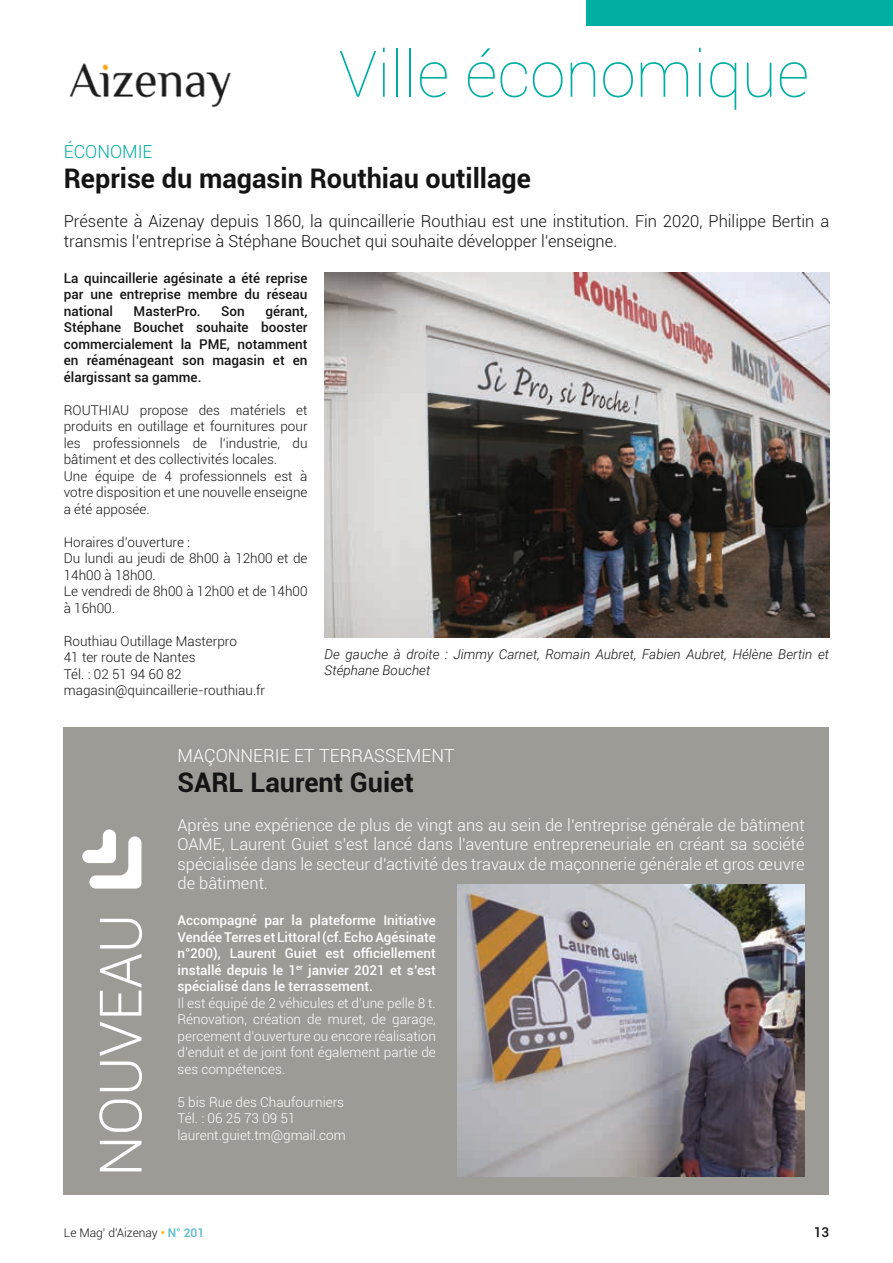
<style>
.page{position:relative;width:893px;height:1263px;background:#fff}
.page>*{position:absolute;margin:0;border:0;box-sizing:border-box;transform-origin:0 0}
.t1{font:100 64.35px "Roboto";color:#00afa1}
.t2{font:300 58.5px "Roboto";color:#fff}
.t3{font:700 27px "Roboto";color:#131413}
.t4{font:300 18px "Roboto";color:#fff}
.t5{font:300 18px "Roboto";color:#00afa1}
.t6{font:300 16.5px/19.5px "Roboto";color:#fff;text-align:justify}
.t7{font:300 16.5px/19.5px "Roboto";color:#131413}
.t8{font:300 13.5px/16.5px "Roboto";color:#131413}
.t9{font:300 13.5px/16.5px "Roboto";color:#fff;text-align:justify}
.t10{font:500 13.5px/16.5px "Roboto";color:#131413;text-align:justify}
.t11{font:500 13.5px/16.5px "Roboto";color:#fff;text-align:justify}
.t12{font:italic 300 13.5px/16.5px "Roboto";color:#131413}
.t13{font:300 12px "Roboto";color:#131413}
.s1{font-weight:500;color:#fbb200}
.s2{font-weight:500;color:#59bacb}
</style>
<div class="page">
<div style="left:587px;top:0;width:306px;height:26px;background:#00afa1"></div>
<div style="left:64px;top:727px;width:765px;height:468px;background:#9d9b96"></div>
<svg style="left:82px;top:829px;width:59px;height:59px"></svg>
<img style="left:457px;top:884px;width:348px;height:293px">
<img style="left:69px;top:63px;width:162px;height:43px">
<img style="left:325px;top:272px;width:504px;height:366px">
<h1 class="t1" style="left:339px;top:29px;width:472px">Ville économique</h1>
<h3 class="t5" style="left:64px;top:139px;width:90px">ÉCONOMIE</h3>
<h3 class="t3" style="left:64px;top:159px;width:469px">Reprise du magasin Routhiau outillage</h3>
<p class="t7" style="left:64px;top:211px;width:767px">Présente à Aizenay depuis 1860, la quincaillerie Routhiau est une institution. Fin 2020, Philippe Bertin a transmis l’entreprise à Stéphane Bouchet qui souhaite développer l’enseigne.</p>
<p class="t10" style="left:64px;top:269px;width:245px">La quincaillerie agésinate a été reprise par une entreprise membre du réseau national</p>
<p class="t10" style="left:64px;top:302px;width:245px;text-indent:202px">gérant, Stéphane Bouchet souhaite booster commercialement la PME, notamment en réaménageant son magasin et en élargissant sa gamme.</p>
<p class="t8" style="left:64px;top:401px;width:245px">ROUTHIAU propose des matériels et produits en outillage et fournitures pour les professionnels de l’industrie, du bâtiment et des collectivités locales.<br>Une équipe de 4 professionnels est à votre disposition et une nouvelle enseigne a été apposée.</p>
<p class="t8" style="left:64px;top:533px;width:245px">Horaires d’ouverture :<br>Du lundi au jeudi de 8h00 à 12h00 et de<br>14h00 à 18h00.<br>Le vendredi de 8h00 à 12h00 et de 14h00 à 16h00.</p>
<p class="t8" style="left:64px;top:632px;width:203px">Routhiau Outillage Masterpro<br>41 ter route de Nantes<br>Tél. : 02 51 94 60 82 magasin@quincaillerie-routhiau.fr</p>
<p class="t10" style="left:134px;top:302px;width:69px">MasterPro.</p>
<p class="t10" style="left:221px;top:302px;width:25px">Son</p>
<p class="t12" style="left:325px;top:645px;width:506px">De gauche à droite : Jimmy Carnet, Romain Aubret, Fabien Aubret, Hélène Bertin et<br>Stéphane Bouchet</p>
<h2 class="t2" style="left:80px;top:1177px;width:264px;rotate:-90deg">NOUVEAU</h2>
<h3 class="t4" style="left:178px;top:743px;width:279px">MAÇONNERIE ET TERRASSEMENT</h3>
<h3 class="t3" style="left:178px;top:763px;width:238px">SARL Laurent Guiet</h3>
<p class="t6" style="left:178px;top:815px;width:629px">Après une expérience de plus de vingt ans au sein de l’entreprise générale de bâtiment OAME, Laurent Guiet s’est lancé dans l’aventure entrepreneuriale en créant sa société spécialisée dans le secteur d'activité des travaux de maçonnerie générale et gros œuvre de bâtiment.</p>
<p class="t11" style="left:178px;top:912px;width:260px">Accompagné par la plateforme Initiative Vendée Terres et Littoral (cf. Echo Agésinate n°200), Laurent Guiet est officiellement installé depuis le 1<sup>er</sup> janvier 2021 et s’est spécialisé dans le terrassement.</p>
<p class="t9" style="left:178px;top:994px;width:260px">Il est équipé de 2 véhicules et d’une pelle 8 t.<br>Rénovation, création de muret, de garage, percement d’ouverture ou encore réalisation d’enduit et de joint font également partie de ses compétences.</p>
<p class="t9" style="left:178px;top:1093px;width:170px;text-align:left">5 bis Rue des Chaufourniers<br>Tél. : 06 25 73 09 51 laurent.guiet.tm@gmail.com</p>
<p class="t13" style="left:64px;top:1225px;width:142px">Le Mag' d'Aizenay <span class="s1">•</span> <span class="s2">N° 201</span></p>
<p class="t10" style="left:814px;top:1224px;width:17px">13</p>
</div>
